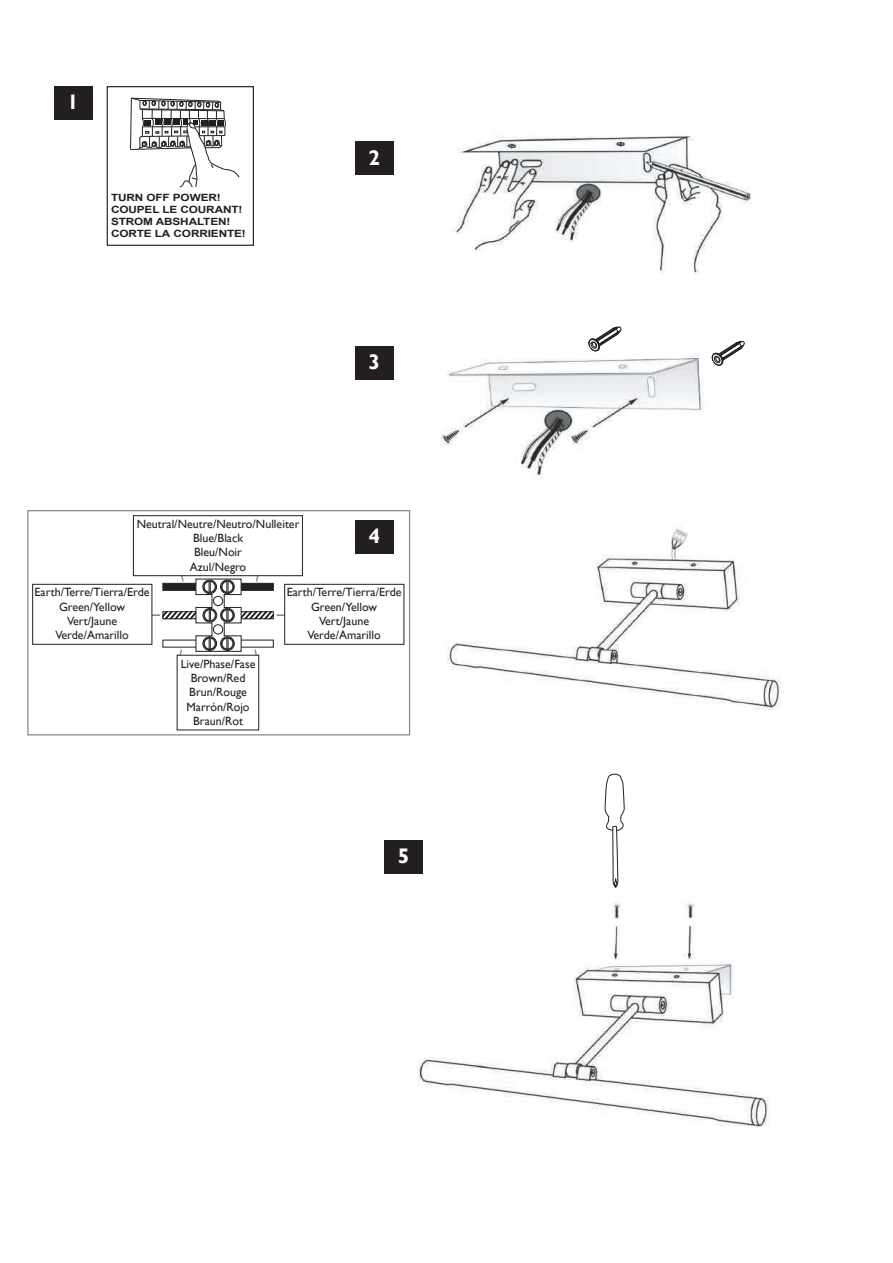
<style>
.page{position:relative;width:893px;height:1263px;background:#fff}
.page>*{position:absolute;margin:0;border:0;box-sizing:border-box;transform-origin:0 0}
.t1{font:700 21.15px "Gill Sans";color:#fff}
.t2{font:12px/14.4px "Gill Sans";color:#231f20;text-align:center}
.t3{font:700 10.05px/12px "Arial";letter-spacing:-.01em;color:#231f20;scale:1.18 1}
</style>
<div class="page">
<div style="left:27px;top:510px;width:383px;height:225px;border:1px solid #808285"></div>
<svg style="left:152px;top:576px;width:133px;height:81px"></svg>
<div style="left:133px;top:515px;width:170px;height:61px;border:1px solid #231f20"></div>
<div style="left:32px;top:584px;width:120px;height:61px;border:1px solid #231f20"></div>
<div style="left:284px;top:584px;width:120px;height:61px;border:1px solid #231f20"></div>
<img style="left:385px;top:135px;width:367px;height:139px">
<img style="left:446px;top:526px;width:334px;height:184px">
<img style="left:439px;top:355px;width:266px;height:124px">
<img style="left:418px;top:902px;width:352px;height:225px">
<div style="left:385px;top:840px;width:38px;height:33px;background:#231f20"></div>
<svg style="left:588px;top:326px;width:34px;height:26px"></svg>
<svg style="left:711px;top:340px;width:34px;height:26px"></svg>
<div style="left:107px;top:86px;width:147px;height:160px;background:#fff;border:1px solid #231f20"></div>
<svg style="left:130px;top:97px;width:110px;height:91px"></svg>
<div style="left:355px;top:142px;width:39px;height:33px;background:#231f20"></div>
<div style="left:355px;top:520px;width:39px;height:33px;background:#231f20"></div>
<div style="left:54px;top:86px;width:39px;height:34px;background:#231f20"></div>
<div style="left:355px;top:346px;width:39px;height:33px;background:#231f20"></div>
<svg style="left:604px;top:773px;width:21px;height:115px"></svg>
<h1 class="t1" style="left:67px;top:90px;width:13px">1</h1>
<p class="t3" style="left:111px;top:192px;width:116px">TURN OFF POWER!<br>COUPEL LE COURANT!<br>STROM ABSHALTEN!<br>CORTE LA CORRIENTE!</p>
<p class="t2" style="left:137px;top:517px;width:164px">Neutral/Neutre/Neutro/Nulleiter<br>Blue/Black<br>Bleu/Noir<br>Azul/Negro</p>
<h1 class="t1" style="left:369px;top:145px;width:13px">2</h1>
<h1 class="t1" style="left:369px;top:349px;width:13px">3</h1>
<h1 class="t1" style="left:369px;top:523px;width:13px">4</h1>
<p class="t2" style="left:35px;top:585px;width:116px">Earth/Terre/Tierra/Erde<br>Green/Yellow<br>Vert/Jaune<br>Verde/Amarillo</p>
<p class="t2" style="left:181px;top:657px;width:76px">Live/Phase/Fase<br>Brown/Red<br>Brun/Rouge<br>Marrón/Rojo<br>Braun/Rot</p>
<p class="t2" style="left:287px;top:585px;width:116px">Earth/Terre/Tierra/Erde<br>Green/Yellow<br>Vert/Jaune<br>Verde/Amarillo</p>
<h1 class="t1" style="left:398px;top:843px;width:13px">5</h1>
</div>
